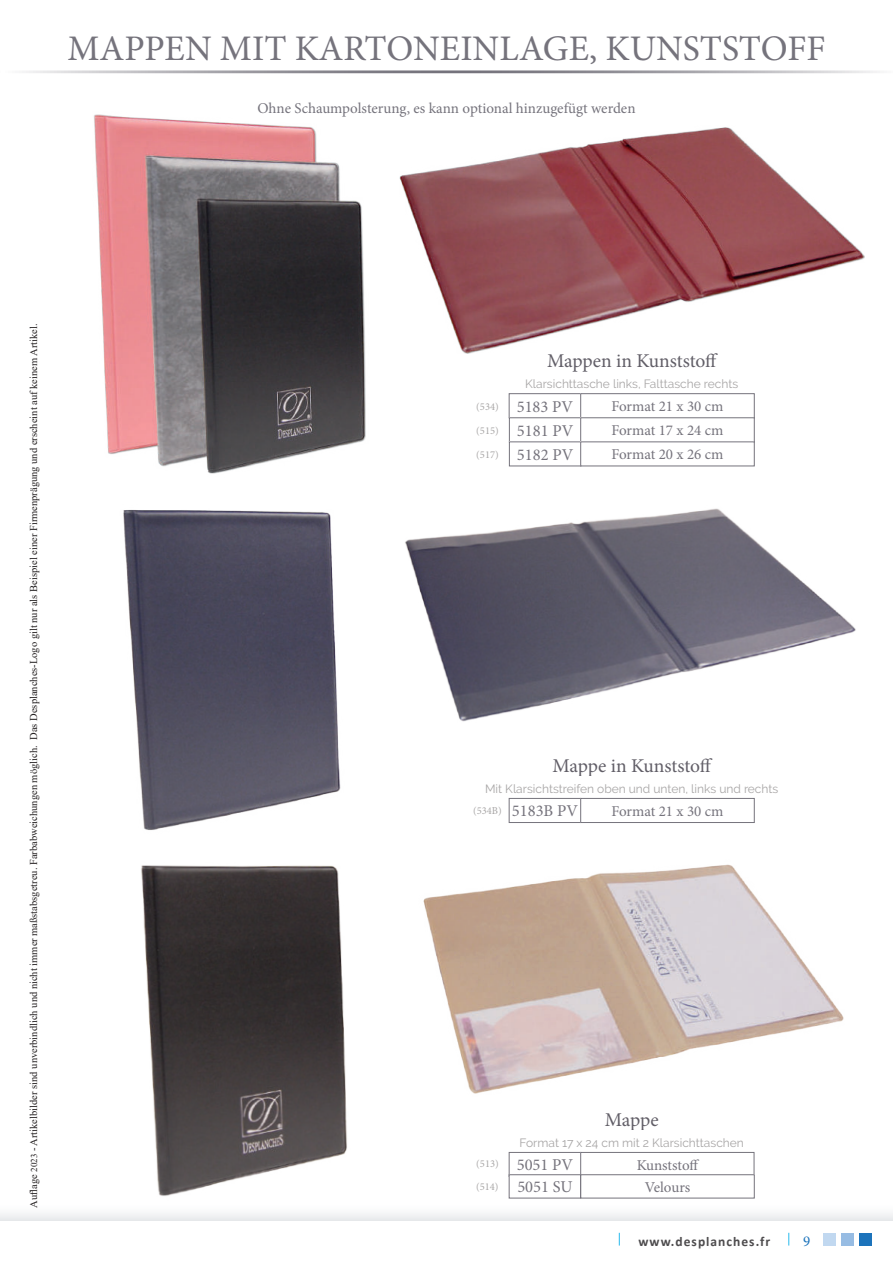
<style>
.page{position:relative;width:893px;height:1263px;background:#fff}
.page>*{position:absolute;margin:0;border:0;box-sizing:border-box;transform-origin:0 0}
.t1{font:36px "Minion Pro";color:#75737c}
.t2{font:19.5px "Minion Pro";letter-spacing:-.01em;color:#615e67}
.t3{font:16.5px "Minion Pro";color:#75737c}
.t4{font:15px "Minion Pro";color:#75737c}
.t5{font:15px "Minion Pro";color:#1c73bb}
.t6{font:700 13.5px "Calibri";letter-spacing:.075em;color:#4d4b4d}
.t7{font:12px "Raleway";color:#a8a6a6}
.t8{font:10.5px "Times New Roman";color:#231f20}
.t9{font:10.5px/22.8px "Minion Pro";color:#a8a6a6}
.s1{font-size:9px}
</style>
<div class="page">
<svg style="left:22px;top:70px;width:858px;height:3px;background:#b3b2b7"></svg>
<svg style="left:619px;top:1233px;width:1px;height:12px"></svg>
<svg style="left:788px;top:1233px;width:1px;height:12px"></svg>
<div style="left:0;top:1203px;width:893px;height:17px;background:linear-gradient(to right,#f7f7f8,#f7f7f8)"></div>
<div style="left:823px;top:1233px;width:13px;height:12px;background:#c1d8f0"></div>
<div style="left:841px;top:1233px;width:13px;height:12px;background:#97bce3"></div>
<div style="left:859px;top:1233px;width:13px;height:12px;background:#1c73bb"></div>
<img style="left:94px;top:114px;width:272px;height:360px">
<img style="left:399px;top:127px;width:465px;height:227px">
<img style="left:141px;top:865px;width:206px;height:331px">
<img style="left:123px;top:510px;width:218px;height:320px">
<img style="left:405px;top:508px;width:451px;height:214px">
<div style="left:509px;top:393px;width:72px;height:25px;border:1px solid #75737c"></div>
<div style="left:580px;top:393px;width:175px;height:25px;border:1px solid #75737c"></div>
<div style="left:509px;top:417px;width:72px;height:25px;border:1px solid #75737c"></div>
<div style="left:580px;top:417px;width:175px;height:25px;border:1px solid #75737c"></div>
<div style="left:509px;top:441px;width:72px;height:25px;border:1px solid #75737c"></div>
<div style="left:580px;top:441px;width:175px;height:25px;border:1px solid #75737c"></div>
<div style="left:509px;top:798px;width:72px;height:25px;border:1px solid #75737c"></div>
<div style="left:580px;top:798px;width:175px;height:25px;border:1px solid #75737c"></div>
<div style="left:509px;top:1152px;width:72px;height:25px;border:1px solid #75737c"></div>
<div style="left:580px;top:1152px;width:174px;height:25px;border:1px solid #75737c"></div>
<div style="left:509px;top:1175px;width:72px;height:23px;background:#fff"></div>
<div style="left:509px;top:1174px;width:72px;height:24px;border:1px solid #75737c"></div>
<div style="left:581px;top:1175px;width:173px;height:23px;background:#fff"></div>
<div style="left:580px;top:1174px;width:175px;height:24px;border:1px solid #75737c"></div>
<img style="left:423px;top:864px;width:421px;height:230px">
<h1 class="t1" style="left:67px;top:31px;width:759px">MAPPEN MIT KARTONEINLAGE, KUNSTSTOFF</h1>
<h3 class="t4" style="left:257px;top:101px;width:380px">Ohne Schaumpolsterung, es kann optional hinzugefügt werden</h3>
<p class="t8" style="left:30px;top:740px;width:418px;rotate:-90deg">Das Desplanches-Logo gilt nur als Beispiel einer Firmenprägung und erscheint auf keinem Artikel.</p>
<p class="t8" style="left:26px;top:1208px;width:464px;rotate:-90deg">Auflage <span class="s1">2023</span> - Artikelbilder sind unverbindlich und nicht immer maßstabsgetreu. Farbabweichungen möglich.</p>
<p class="t9" style="left:476px;top:395px;width:24px">(534)</p>
<p class="t9" style="left:476px;top:419px;width:24px">(515)</p>
<p class="t9" style="left:476px;top:444px;width:24px">(517)</p>
<h2 class="t2" style="left:547px;top:351px;width:172px">Mappen in Kunststoff</h2>
<p class="t7" style="left:525px;top:379px;width:214px">Klarsichttasche links, Falttasche rechts</p>
<h3 class="t3" style="left:517px;top:398px;width:58px">5183 PV</h3>
<h3 class="t4" style="left:611px;top:399px;width:114px">Format 21 x 30 cm</h3>
<h3 class="t3" style="left:517px;top:422px;width:58px">5181 PV</h3>
<h3 class="t4" style="left:611px;top:423px;width:114px">Format 17 x 24 cm</h3>
<h3 class="t3" style="left:517px;top:446px;width:58px">5182 PV</h3>
<h3 class="t4" style="left:611px;top:447px;width:114px">Format 20 x 26 cm</h3>
<h2 class="t2" style="left:553px;top:756px;width:162px">Mappe in Kunststoff</h2>
<p class="t7" style="left:485px;top:784px;width:295px">Mit Klarsichtstreifen oben und unten, links und rechts</p>
<h3 class="t3" style="left:512px;top:803px;width:68px">5183B PV</h3>
<h3 class="t4" style="left:611px;top:804px;width:114px">Format 21 x 30 cm</h3>
<p class="t9" style="left:473px;top:799px;width:30px">(534B)</p>
<p class="t9" style="left:476px;top:1153px;width:24px">(513) (514)</p>
<h2 class="t2" style="left:605px;top:1110px;width:55px">Mappe</h2>
<p class="t7" style="left:519px;top:1138px;width:226px">Format 17 x 24 cm mit 2 Klarsichttaschen</p>
<h3 class="t3" style="left:517px;top:1157px;width:58px">5051 PV</h3>
<h3 class="t4" style="left:637px;top:1158px;width:64px">Kunststoff</h3>
<h3 class="t3" style="left:517px;top:1179px;width:57px">5051 SU</h3>
<h3 class="t4" style="left:645px;top:1180px;width:47px">Velours</h3>
<p class="t6" style="left:638px;top:1236px;width:133px">www.desplanches.fr</p>
<h3 class="t5" style="left:803px;top:1233px;width:9px">9</h3>
</div>
